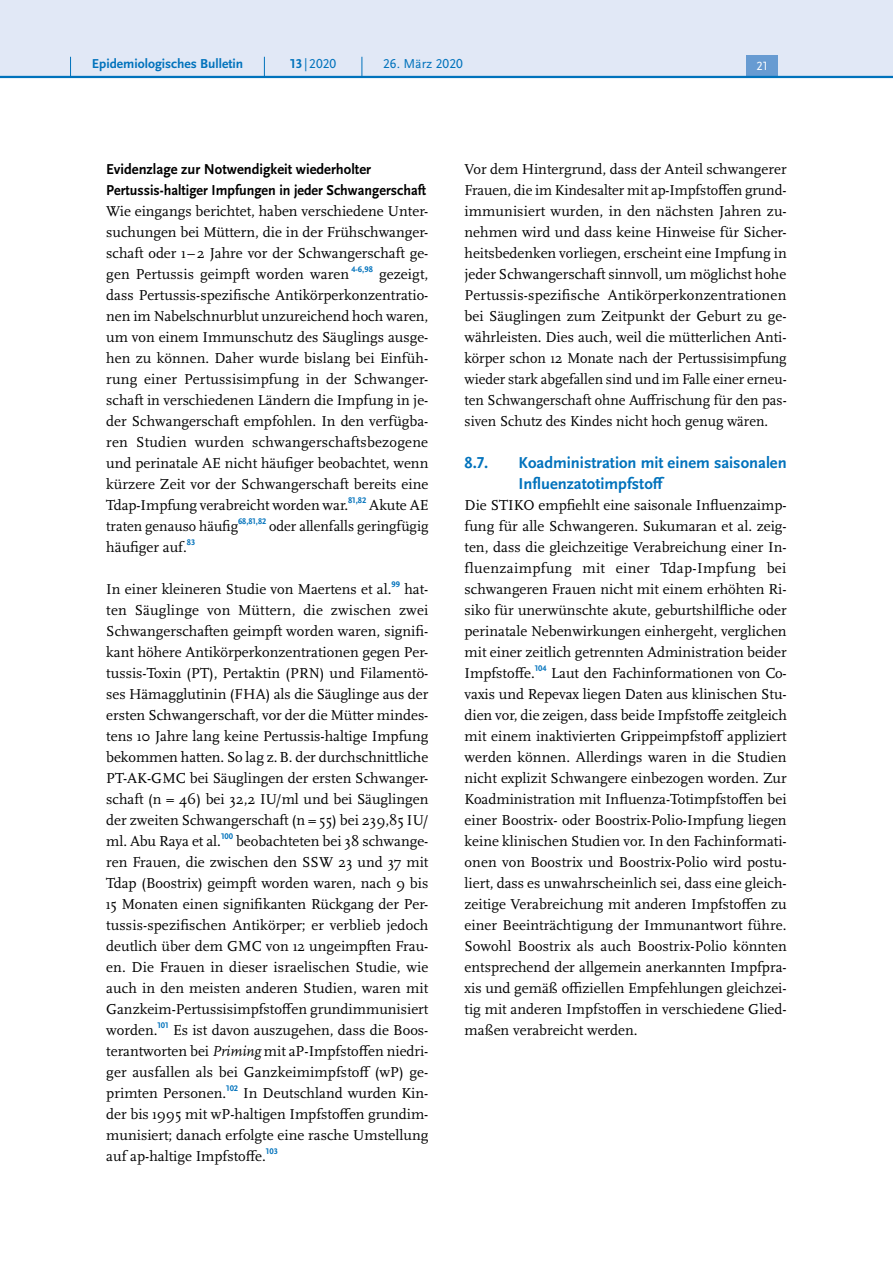
<style>
.page{position:relative;width:893px;height:1263px;background:#fff}
.page>*{position:absolute;margin:0;border:0;box-sizing:border-box;transform-origin:0 0}
.t1{font:700 16.5px/21px "Scala Sans Pro";color:#0072bc}
.P_-_Fließtext{font:15px/21px "Scala Pro";color:#000;text-align:justify}
.t2{font:700 15px/21px "Scala Sans Pro";color:#000}
.t3{font:700 13.5px "Scala Sans Pro";color:#0072bc}
.t4{font:13.5px "Scala Sans Pro";color:#0072bc}
.t5{font:12.45px "Scala Sans Pro";color:#fff}
.s1{font-weight:700}
.s2{font-style:italic}
</style>
<div class="page">
<div style="left:0;top:0;width:893px;height:77px;background:#e1e8f6"></div>
<div style="left:746px;top:55px;width:32px;height:21px;background:#679bd2"></div>
<hr style="left:0;top:76px;width:893px;height:2px;background:#0072bc">
<svg style="left:70px;top:57px;width:1px;height:19px"></svg>
<svg style="left:264px;top:57px;width:1px;height:19px"></svg>
<svg style="left:362px;top:57px;width:1px;height:19px"></svg>
<p class="t3" style="left:92px;top:55px;width:153px">Epidemiologisches Bulletin</p>
<p class="t4" style="left:290px;top:55px;width:47px"><span class="s1">13</span> |2020</p>
<p class="t5" style="left:757px;top:59px;width:13px">21</p>
<p class="t4" style="left:383px;top:55px;width:81px">26. März 2020</p>
<h5 class="t2" style="left:106px;top:158px;width:321px">Evidenzlage zur Notwendigkeit wiederholter<br>Pertussis-haltiger Impfungen in jeder Schwangerschaft</h5>
<p class="P_-_Fließtext" style="left:106px;top:200px;width:324px">Wie eingangs berichtet, haben verschiedene Unter&shy;suchungen bei Müttern, die in der Frühschwanger&shy;schaft oder 1–2 Jahre vor der Schwangerschaft ge&shy;gen Pertussis geimpft worden waren <sup>4-6,98</sup> gezeigt, dass Pertussis-spezifische Antikörperkonzentratio&shy;nen im Nabelschnurblut unzureichend hoch waren, um von einem Immunschutz des Säuglings ausge&shy;hen zu können. Daher wurde bislang bei Einfüh&shy;rung einer Pertussisimpfung in der Schwanger&shy;schaft in verschiedenen Ländern die Impfung in je&shy;der Schwangerschaft empfohlen. In den verfügba&shy;ren Studien wurden schwangerschaftsbezogene und perinatale AE nicht häufiger beobachtet, wenn kürzere Zeit vor der Schwangerschaft bereits eine Tdap-Impfung verabreicht worden war.<sup>81,82</sup> Akute AE traten genauso häufig<sup>68,81,82</sup> oder allenfalls geringfügig häufiger auf.<sup>83</sup></p>
<p class="P_-_Fließtext" style="left:106px;top:578px;width:324px">In einer kleineren Studie von Maertens et al.<sup>99</sup> hat&shy;ten Säuglinge von Müttern, die zwischen zwei Schwangerschaften geimpft worden waren, signifi&shy;kant höhere Antikörperkonzentrationen gegen Per&shy;tussis-Toxin (PT), Pertaktin (PRN) und Filamentö&shy;ses Hämagglutinin (FHA) als die Säuglinge aus der ersten Schwangerschaft, vor der die Mütter mindes&shy;tens 10 Jahre lang keine Pertussis-haltige Impfung bekommen hatten. So lag z.B. der durchschnittliche PT-AK-GMC bei Säuglingen der ersten Schwanger&shy;schaft (n = 46) bei 32,2 IU/ml und bei Säuglingen der zweiten Schwangerschaft (n = 55) bei 239,85 IU/ ml. Abu Raya et al.<sup>100</sup> beobachteten bei 38 schwange&shy;ren Frauen, die zwischen den SSW 23 und 37 mit Tdap (Boostrix) geimpft worden waren, nach 9 bis 15 Monaten einen signifikanten Rückgang der Per&shy;tussis-spezifischen Antikörper; er verblieb jedoch deutlich über dem GMC von 12 ungeimpften Frau&shy;en. Die Frauen in dieser israelischen Studie, wie auch in den meisten anderen Studien, waren mit Ganzkeim-Pertussisimpfstoffen grundimmunisiert worden.<sup>101</sup> Es ist davon auszugehen, dass die Boos&shy;terantworten bei <span class="s2">Priming</span> mit aP-Impfstoffen niedri&shy;ger ausfallen als bei Ganzkeimimpfstoff (wP) ge&shy;primten Personen.<sup>102</sup> In Deutschland wurden Kin&shy;der bis 1995 mit wP-haltigen Impfstoffen grundim&shy;munisiert; danach erfolgte eine rasche Umstellung auf ap-haltige Impfstoffe.<sup>103</sup></p>
<p class="P_-_Fließtext" style="left:465px;top:158px;width:324px">Vor dem Hintergrund, dass der Anteil schwangerer Frauen, die im Kindesalter mit ap-Impfstoffen grund&shy;immunisiert wurden, in den nächsten Jahren zu&shy;nehmen wird und dass keine Hinweise für Sicher&shy;heitsbedenken vorliegen, erscheint eine Impfung in jeder Schwangerschaft sinnvoll, um möglichst hohe Pertussis-spezifische Antikörperkonzentrationen bei Säuglingen zum Zeitpunkt der Geburt zu ge&shy;währleisten. Dies auch, weil die mütterlichen Anti&shy;körper schon 12 Monate nach der Pertussisimpfung wieder stark abgefallen sind und im Falle einer erneu&shy;ten Schwangerschaft ohne Auffrischung für den pas&shy;siven Schutz des Kindes nicht hoch genug wären.</p>
<h4 class="t1" style="left:465px;top:452px;width:25px">8.7.</h4>
<h4 class="t1" style="left:519px;top:452px;width:270px">Koadministration mit einem saisonalen<br>Influenzatotimpfstoff</h4>
<p class="P_-_Fließtext" style="left:465px;top:494px;width:324px">Die STIKO empfiehlt eine saisonale Influenzaimp&shy;fung für alle Schwangeren. Sukumaran et al. zeig&shy;ten, dass die gleichzeitige Verabreichung einer In&shy;fluenzaimpfung mit einer Tdap-Impfung bei schwangeren Frauen nicht mit einem erhöhten Ri&shy;siko für unerwünschte akute, geburtshilfliche oder perinatale Nebenwirkungen einhergeht, verglichen mit einer zeitlich getrennten Administration beider Impfstoffe.<sup>104</sup> Laut den Fachinformationen von Co&shy;vaxis und Repevax liegen Daten aus klinischen Stu&shy;dien vor, die zeigen, dass beide Impfstoffe zeitgleich mit einem inaktivierten Grippeimpfstoff appliziert werden können. Allerdings waren in die Studien nicht explizit Schwangere einbezogen worden. Zur Koadministration mit Influenza-Totimpfstoffen bei einer Boostrix- oder Boostrix-Polio-Impfung liegen keine klinischen Studien vor. In den Fachinformati&shy;onen von Boostrix und Boostrix-Polio wird postu&shy;liert, dass es unwahrscheinlich sei, dass eine gleich&shy;zeitige Verabreichung mit anderen Impfstoffen zu einer Beeinträchtigung der Immunantwort führe.<br>Sowohl Boostrix als auch Boostrix-Polio könnten entsprechend der allgemein anerkannten Impfpra&shy;xis und gemäß offiziellen Empfehlungen gleichzei&shy;tig mit anderen Impfstoffen in verschiedene Glied&shy;maßen verabreicht werden.</p>
</div>
